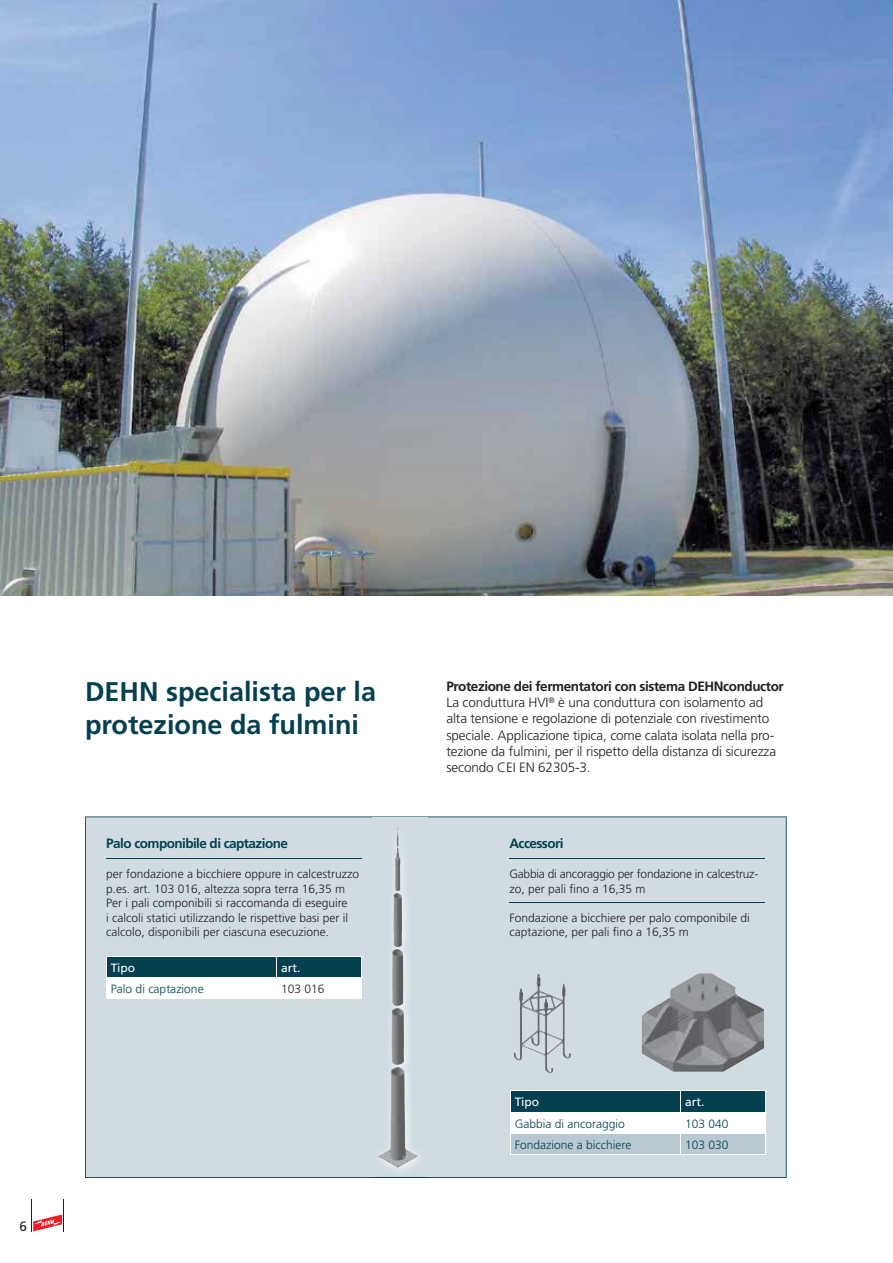
<style>
.page{position:relative;width:893px;height:1263px;background:#fff}
.page>*{position:absolute;margin:0;border:0;box-sizing:border-box;transform-origin:0 0}
.t1{font:700 27px/32.4px "Frutiger";color:#054050}
.t2{font:300 13.5px/16.2px "Frutiger";letter-spacing:-.01em;color:#231f20}
.t3{font:700 13.5px "Frutiger";letter-spacing:-.04em;color:#054050}
.t4{font:13.5px "Frutiger";color:#231f20}
.t5{font:300 12px/14.4px "Frutiger";color:#231f20}
.t6{font:300 12px "Frutiger";color:#054050}
.t7{font:300 12px/14.4px "Frutiger";letter-spacing:-.02em;color:#231f20}
.t8{font:12px "Frutiger";color:#fff}
.s1{font-weight:700}
</style>
<div class="page">
<img style="left:0;top:0;width:893px;height:595px">
<div style="left:85px;top:816px;width:702px;height:362px;background:#d1dce2"></div>
<svg style="left:106px;top:956px;width:256px;height:42px"></svg>
<hr style="left:106px;top:998px;width:256px;height:1px;background:#fff">
<hr style="left:510px;top:1090px;width:171px;height:1px;background:#fff">
<hr style="left:681px;top:1090px;width:85px;height:1px;background:#fff">
<svg style="left:510px;top:1091px;width:256px;height:63px"></svg>
<hr style="left:510px;top:1154px;width:256px;height:1px;background:#fff">
<hr style="left:106px;top:858px;width:256px;height:1px;background:#054050">
<hr style="left:509px;top:858px;width:256px;height:1px;background:#054050">
<hr style="left:509px;top:902px;width:256px;height:1px;background:#054050">
<img style="left:373px;top:818px;width:54px;height:360px">
<img style="left:392px;top:822px;width:10px;height:183px">
<svg style="left:33px;top:1214px;width:29px;height:17px"></svg>
<hr style="left:31px;top:1199px;width:1px;height:32px;background:#231f20">
<hr style="left:64px;top:1199px;width:1px;height:32px;background:#231f20">
<img style="left:514px;top:974px;width:31px;height:95px">
<img style="left:642px;top:973px;width:56px;height:84px">
<h1 class="t1" style="left:85px;top:677px;width:293px">DEHN specialista per la protezione da fulmini</h1>
<p class="t3" style="left:106px;top:836px;width:183px">Palo componibile di captazione</p>
<p class="t5" style="left:106px;top:868px;width:254px">per fondazione a bicchiere oppure in calcestruzzo p.es. art. 103 016, altezza sopra terra 16,35 m Per i pali componibili si raccomanda di eseguire<br>i calcoli statici utilizzando le rispettive basi per il calcolo, disponibili per ciascuna esecuzione.</p>
<p class="t8" style="left:111px;top:962px;width:26px">Tipo</p>
<p class="t8" style="left:281px;top:962px;width:21px">art.</p>
<p class="t6" style="left:111px;top:983px;width:94px">Palo di captazione</p>
<p class="t5" style="left:281px;top:983px;width:45px">103 016</p>
<p class="t4" style="left:20px;top:1220px;width:9px">6</p>
<p class="t2" style="left:446px;top:679px;width:339px"><span class="s1">Protezione dei fermentatori con sistema DEHNconductor </span>La conduttura HVI<sup>®</sup> è una conduttura con isolamento ad alta tensione e regolazione di potenziale con rivestimento speciale. Applicazione tipica, come calata isolata nella pro&shy;tezione da fulmini, per il rispetto della distanza di sicurezza secondo CEI EN 62305-3.</p>
<p class="t3" style="left:509px;top:836px;width:56px">Accessori</p>
<p class="t7" style="left:509px;top:868px;width:250px">Gabbia di ancoraggio per fondazione in calcestruz&shy;zo, per pali fino a 16,35 m</p>
<p class="t5" style="left:509px;top:911px;width:242px">Fondazione a bicchiere per palo componibile di captazione, per pali fino a 16,35 m</p>
<p class="t8" style="left:515px;top:1096px;width:26px">Tipo</p>
<p class="t8" style="left:685px;top:1096px;width:21px">art.</p>
<p class="t6" style="left:515px;top:1118px;width:112px">Gabbia di ancoraggio</p>
<p class="t6" style="left:685px;top:1118px;width:45px">103 040</p>
<p class="t6" style="left:515px;top:1139px;width:118px">Fondazione a bicchiere</p>
<p class="t6" style="left:685px;top:1139px;width:45px">103 030</p>
</div>
